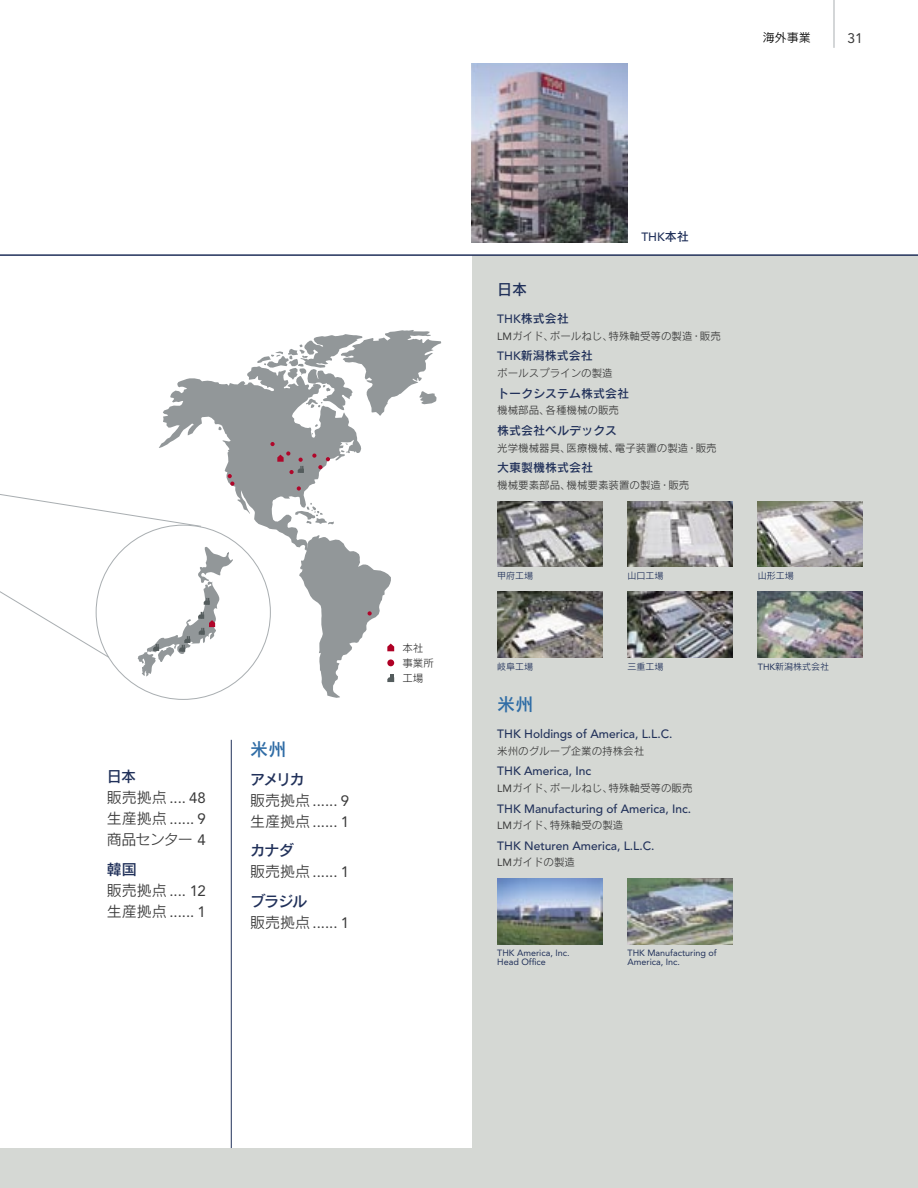
<style>
.page{position:relative;width:918px;height:1188px;background:#fff}
.page>*{position:absolute;margin:0;border:0;box-sizing:border-box;transform-origin:0 0}
.t1{font:18px "Rodin Pro DB";color:#306da6}
.t2{font:15px/21px "Avenir";color:#393939}
.t3{font:15px "Rodin Pro DB";letter-spacing:-.05em;color:#21315a}
.t4{font:15px "Rodin Pro M";letter-spacing:-.055em;color:#393939}
.t5{font:13.8px "Avenir";color:#393939}
.t6{font:500 12px "Avenir";color:#21315a}
.t7{font:12px "Rodin Pro DB";color:#21315a}
.t8{font:12px "Rodin Pro M";color:#000}
.t9{font:10.5px/15px "Rodin Pro M";color:#393939}
.t10{font:9px/9px "Avenir";color:#21315a}
.t11{font:9px "Rodin Pro M";color:#21315a}
.s1{font-family:"Rodin Pro M"}
.s2{font-family:"Avenir"}
.s3{font-family:"Rodin Pro DB";font-weight:400}
.s4{font-family:"Avenir";font-weight:500}
</style>
<div class="page">
<div style="left:0;top:255px;width:918px;height:933px;background:#d5d8d4"></div>
<div style="left:0;top:255px;width:472px;height:893px;background:#fff"></div>
<img style="left:472px;top:64px;width:156px;height:178px">
<img style="left:628px;top:878px;width:104px;height:66px">
<img style="left:497px;top:878px;width:105px;height:66px">
<img style="left:628px;top:501px;width:104px;height:66px">
<img style="left:758px;top:501px;width:105px;height:66px">
<img style="left:758px;top:592px;width:105px;height:66px">
<img style="left:497px;top:592px;width:105px;height:66px">
<img style="left:628px;top:592px;width:104px;height:66px">
<img style="left:497px;top:501px;width:105px;height:66px">
<hr style="left:231px;top:740px;width:1px;height:408px;background:#21315a">
<svg style="left:0;top:330px;width:441px;height:368px"></svg>
<hr style="left:0;top:254px;width:918px;height:2px;background:#21315a">
<hr style="left:834px;top:0;width:1px;height:48px;background:#a9aeb1">
<p class="t8" style="left:763px;top:30px;width:49px">海外事業</p>
<h3 class="t5" style="left:847px;top:30px;width:17px">31</h3>
<h2 class="t3" style="left:107px;top:767px;width:31px">日本</h2>
<h2 class="t2" style="left:107px;top:788px;width:101px"><span class="s1">販売拠点</span> .... 48<span class="s1">生産拠点</span> ...... 9</h2>
<h2 class="t4" style="left:107px;top:830px;width:101px">商品センター <span class="s2">4</span></h2>
<h2 class="t3" style="left:107px;top:859px;width:32px">韓国</h2>
<h2 class="t2" style="left:107px;top:880px;width:101px"><span class="s1">販売拠点</span> .... 12<span class="s1">生産拠点</span> ...... 1</h2>
<h1 class="t1" style="left:250px;top:737px;width:37px">米州</h1>
<h2 class="t3" style="left:250px;top:769px;width:56px">アメリカ</h2>
<h2 class="t2" style="left:250px;top:790px;width:101px"><span class="s1">販売拠点</span> ...... 9<span class="s1">生産拠点</span> ...... 1</h2>
<h2 class="t3" style="left:250px;top:841px;width:45px">カナダ</h2>
<h2 class="t2" style="left:250px;top:862px;width:100px"><span class="s1">販売拠点</span> ...... 1</h2>
<h2 class="t3" style="left:250px;top:891px;width:58px">ブラジル</h2>
<h2 class="t2" style="left:250px;top:912px;width:100px"><span class="s1">販売拠点</span> ...... 1</h2>
<p class="t9" style="left:402px;top:640px;width:33px">本社事業所工場</p>
<p class="t6" style="left:641px;top:230px;width:49px">THK<span class="s3">本社</span></p>
<h2 class="t3" style="left:497px;top:280px;width:31px">日本</h2>
<p class="t7" style="left:497px;top:311px;width:73px"><span class="s4">THK</span>株式会社</p>
<p class="t9" style="left:497px;top:328px;width:225px"><span class="s2">LM</span>ガイド、ボールねじ、特殊軸受等の製造・販売</p>
<p class="t7" style="left:497px;top:348px;width:97px"><span class="s4">THK</span>新潟株式会社</p>
<p class="t9" style="left:497px;top:365px;width:117px">ボールスプラインの製造</p>
<p class="t7" style="left:497px;top:385px;width:133px">トークシステム株式会社</p>
<p class="t9" style="left:497px;top:403px;width:123px">機械部品、各種機械の販売</p>
<p class="t7" style="left:497px;top:422px;width:121px">株式会社ベルデックス</p>
<p class="t9" style="left:497px;top:440px;width:221px">光学機械器具、医療機械、電子装置の製造・販売</p>
<p class="t7" style="left:497px;top:460px;width:97px">大東製機株式会社</p>
<p class="t9" style="left:497px;top:477px;width:194px">機械要素部品、機械要素装置の製造・販売</p>
<p class="t11" style="left:497px;top:570px;width:37px">甲府工場</p>
<p class="t11" style="left:497px;top:661px;width:37px">岐阜工場</p>
<p class="t11" style="left:628px;top:570px;width:37px">山口工場</p>
<p class="t11" style="left:758px;top:570px;width:37px">山形工場</p>
<p class="t11" style="left:628px;top:661px;width:37px">三重工場</p>
<p class="t11" style="left:758px;top:661px;width:73px"><span class="s2">THK</span>新潟株式会社</p>
<h1 class="t1" style="left:497px;top:693px;width:37px">米州</h1>
<p class="t6" style="left:497px;top:727px;width:177px">THK Holdings of America, L.L.C.</p>
<p class="t9" style="left:497px;top:743px;width:148px">米州のグループ企業の持株会社</p>
<p class="t6" style="left:497px;top:764px;width:96px">THK America, Inc</p>
<p class="t9" style="left:497px;top:780px;width:197px"><span class="s2">LM</span>ガイド、ボールねじ、特殊軸受等の販売</p>
<p class="t6" style="left:497px;top:801px;width:196px">THK Manufacturing of America, Inc.</p>
<p class="t9" style="left:497px;top:817px;width:128px"><span class="s2">LM</span>ガイド、特殊軸受の製造</p>
<p class="t6" style="left:497px;top:839px;width:159px">THK Neturen America, L.L.C.</p>
<p class="t9" style="left:497px;top:855px;width:79px"><span class="s2">LM</span>ガイドの製造</p>
<p class="t10" style="left:497px;top:949px;width:74px">THK America, Inc.<br>Head Office</p>
<p class="t10" style="left:628px;top:949px;width:91px">THK Manufacturing of<br>America, Inc.</p>
</div>
